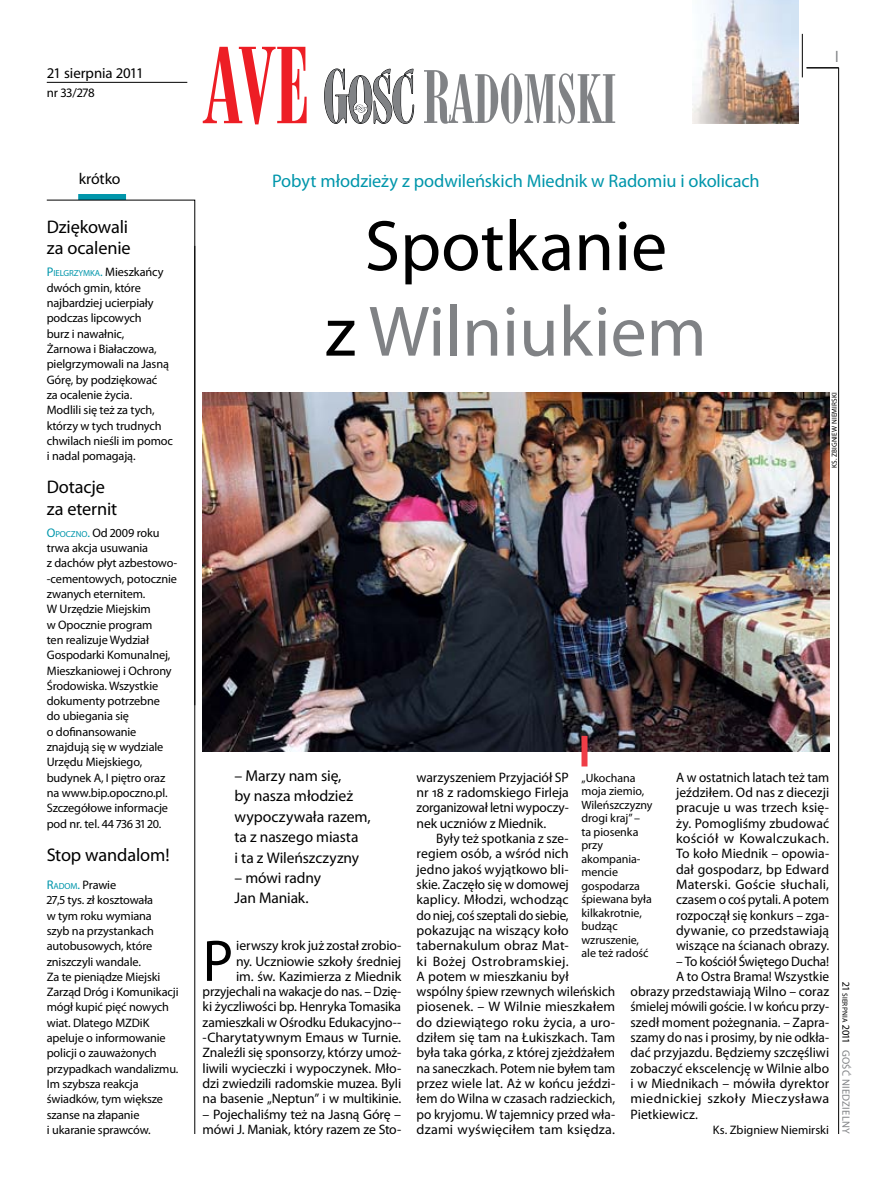
<style>
.page{position:relative;width:893px;height:1191px;background:#fff}
.page>*{position:absolute;margin:0;border:0;box-sizing:border-box;transform-origin:0 0}
.t1{font:72px/85.5px "Myriad Pro";color:#000;text-align:center}
.t2{font:59.1px "Myriad Pro";color:#000}
.t3{font:18.3px "Myriad Pro";letter-spacing:-.01em;color:#0096ab}
.t4{font:18.3px/21.6px "Myriad Pro";letter-spacing:-.01em;color:#000}
.t5{font:16.5px "Myriad Pro";color:#808285;scale:.9 1}
.t6{font:15.75px/20.4px "Myriad Pro";letter-spacing:-.005em;color:#000}
.t7{font:15.45px/20.4px "Myriad Pro";letter-spacing:-.01em;color:#000}
.t8{font:14.85px "Myriad Pro";letter-spacing:-.005em;color:#000}
.t9{font:13.65px/15.3px "Myriad Pro";color:#000}
.t10{font:13.65px "Myriad Pro";letter-spacing:.02em;color:#000}
.t11{font:12.9px "Myriad Pro";letter-spacing:.005em;color:#000}
.t12{font:12.3px/15.3px "Myriad Pro";letter-spacing:-.01em;color:#000}
.t13{font:12px/13.5px "Myriad Pro";letter-spacing:-.005em;color:#000}
.t14{font:10.5px "Myriad Pro";letter-spacing:.03em;color:#808285}
.t15{font:8.85px "Myriad Pro";letter-spacing:-.005em;color:#0096ab}
.t16{font:7.35px "Myriad Pro";letter-spacing:.03em;color:#000}
.t17{font:7.2px "Myriad Pro";letter-spacing:.02em;color:#000}
.s1{font-size:12.6px}
.s2{font-size:12.3px;color:#000}
.s3{font-size:12.6px;color:#0096ab}
.s4{font-size:8.85px;color:#0096ab}
.s5{color:#808285}
.s6{font-size:10.5px}
</style>
<div class="page">
<hr style="left:838px;top:68px;width:1px;height:1066px;background:#000">
<hr style="left:802px;top:34px;width:1px;height:43px;background:#000">
<hr style="left:195px;top:246px;width:1px;height:459px;background:#000">
<hr style="left:806px;top:68px;width:33px;height:1px;background:#000">
<img style="left:692px;top:0;width:106px;height:123px">
<svg style="left:324px;top:68px;width:90px;height:56px"></svg>
<svg style="left:424px;top:70px;width:191px;height:54px"></svg>
<svg style="left:203px;top:47px;width:104px;height:77px"></svg>
<hr style="left:47px;top:82px;width:140px;height:1px;background:#000">
<img style="left:203px;top:392px;width:626px;height:359px">
<div style="left:78px;top:194px;width:48px;height:6px;background:#0096ab"></div>
<svg style="left:46px;top:200px;width:149px;height:934px"></svg>
<div style="left:581px;top:736px;width:6px;height:30px;background:#ef3d47"></div>
<p class="t8" style="left:47px;top:63px;width:98px">21 sierpnia 2011</p>
<p class="t11" style="left:47px;top:85px;width:50px">nr 33/278</p>
<p class="t5" style="left:835px;top:46px;width:5px">I</p>
<p class="t6" style="left:79px;top:168px;width:43px">krótko</p>
<h3 class="t4" style="left:47px;top:215px;width:85px">Dziękowali za ocalenie</h3>
<p class="t15" style="left:47px;top:268px;width:118px"><span class="s1">P</span> IELGRZYMKA<span class="s1">.</span> <span class="s2">Mieszkańcy</span></p>
<p class="t12" style="left:47px;top:280px;width:128px">dwóch gmin, które najbardziej ucierpiały podczas lipcowych<br>burz i nawałnic,<br>Żarnowa i Białaczowa, pielgrzymowali na Jasną<br>Górę, by podziękować<br>za ocalenie życia.<br>Modlili się też za tych, którzy w tych trudnych chwilach nieśli im pomoc i nadal pomagają.</p>
<h3 class="t4" style="left:47px;top:476px;width:72px">Dotacje za eternit</h3>
<p class="t12" style="left:47px;top:525px;width:132px"><span class="s3">O</span><span class="s4">POCZNO</span><span class="s3">.</span> Od 2009 roku trwa akcja usuwania<br>z dachów płyt azbestowo--cementowych, potocznie zwanych eternitem.<br>W Urzędzie Miejskim<br>w Opocznie program<br>ten realizuje Wydział<br>Gospodarki Komunalnej,<br>Mieszkaniowej i Ochrony<br>Środowiska. Wszystkie dokumenty potrzebne<br>do ubiegania się<br>o dofinansowanie znajdują się w wydziale<br>Urzędu Miejskiego, budynek A, I piętro oraz na www.bip.opoczno.pl.<br>Szczegółowe informacje pod nr. tel. 44 736 31 20.</p>
<h3 class="t4" style="left:47px;top:843px;width:124px">Stop wandalom!</h3>
<p class="t12" style="left:47px;top:877px;width:133px"><span class="s3">R</span><span class="s4">ADOM</span><span class="s3">.</span> Prawie<br>27,5 tys. zł kosztowała<br>w tym roku wymiana<br>szyb na przystankach autobusowych, które zniszczyli wandale.<br>Za te pieniądze Miejski<br>Zarząd Dróg i Komunikacji mógł kupić pięć nowych wiat. Dlatego MZDiK apeluje o informowanie policji o zauważonych przypadkach wandalizmu.<br>Im szybsza reakcja świadków, tym większe szanse na złapanie<br>i ukaranie sprawców.</p>
<h3 class="t3" style="left:272px;top:169px;width:489px">Pobyt młodzieży z podwileńskich Miednik w Radomiu i okolicach</h3>
<h1 class="t1" style="left:325px;top:202px;width:383px">Spotkanie<br>z <span class="s5">Wilniukiem</span></h1>
<p class="t17" style="left:830px;top:468px;width:77px;rotate:-90deg">Ks. Zbigniew Niemirski</p>
<p class="t6" style="left:234px;top:765px;width:138px">– Marzy nam się,<br>by nasza młodzież wypoczywała razem,</p>
<p class="t7" style="left:234px;top:826px;width:126px">ta z naszego miasta i ta z Wileńszczyzny</p>
<p class="t7" style="left:234px;top:867px;width:88px">– mówi radny<br>Jan Maniak.</p>
<p class="t9" style="left:203px;top:937px;width:200px;text-align:right">ierwszy krok już został zrobio-<br>ny. Uczniowie szkoły średniej<br>im. św. Kazimierza z Miednik przyjechali na wakacje do nas. – Dzię&shy;ki życzliwości bp. Henryka Tomasika zamieszkali w Ośrodku Edukacyjno-- -Charytatywnym Emaus w Turnie.<br>Znaleźli się sponsorzy, którzy umoż&shy;liwili wycieczki i wypoczynek. Mło&shy;dzi zwiedzili radomskie muzea. Byli na basenie „Neptun” i w multikinie.</p>
<p class="t9" style="left:203px;top:1106px;width:200px">– Pojechaliśmy też na Jasną Górę – mówi J. Maniak, który razem ze Sto-</p>
<h2 class="t2" style="left:203px;top:924px;width:32px">P</h2>
<p class="t9" style="left:676px;top:769px;width:155px;text-align:justify">A w ostatnich latach też tam jeździłem. Od nas z diecezji pracuje u was trzech księ&shy;ży. Pomogliśmy zbudować kościół w Kowalczukach.<br>To koło Miednik – opowia&shy;dał gospodarz, bp Edward Materski. Goście słuchali, czasem o coś pytali. A potem rozpoczął się konkurs – zga&shy;dywanie, co przedstawiają wiszące na ścianach obrazy.</p>
<p class="t9" style="left:676px;top:953px;width:155px">– To kościół Świętego Ducha!</p>
<p class="t9" style="left:676px;top:968px;width:155px">A to Ostra Brama! Wszystkie</p>
<p class="t9" style="left:630px;top:983px;width:200px">obrazy przedstawiają Wilno – coraz</p>
<p class="t9" style="left:630px;top:999px;width:200px">śmielej mówili goście. I w końcu przy-</p>
<p class="t9" style="left:630px;top:1014px;width:200px">szedł moment pożegnania. – Zapra-</p>
<p class="t9" style="left:630px;top:1029px;width:200px">szamy do nas i prosimy, by nie odkła-</p>
<p class="t9" style="left:630px;top:1045px;width:200px">dać przyjazdu. Będziemy szczęśliwi</p>
<p class="t9" style="left:630px;top:1060px;width:200px">zobaczyć ekscelencję w Wilnie albo</p>
<p class="t9" style="left:630px;top:1075px;width:200px">i w Miednikach – mówiła dyrektor</p>
<p class="t10" style="left:630px;top:1090px;width:200px">miednickiej szkoły Mieczysława</p>
<p class="t9" style="left:630px;top:1106px;width:69px">Pietkiewicz.</p>
<p class="t12" style="left:713px;top:1122px;width:118px">Ks. Zbigniew Niemirski</p>
<p class="t9" style="left:417px;top:769px;width:154px;text-align:justify">warzyszeniem Przyjaciół SP nr 18 z radomskiego Firleja zorganizował letni wypoczy&shy;nek uczniów z Miednik.</p>
<p class="t9" style="left:417px;top:830px;width:200px;text-indent:20px">Były też spotkania z sze-<br>regiem osób, a wśród nich<br>jedno jakoś wyjątkowo bli-<br>skie. Zaczęło się w domowej kaplicy. Młodzi, wchodząc<br>do niej, coś szeptali do siebie, pokazując na wiszący koło tabernakulum obraz Mat-<br>ki Bożej Ostrobramskiej.<br>A potem w mieszkaniu był wspólny śpiew rzewnych wileńskich piosenek. – W Wilnie mieszkałem do dziewiątego roku życia, a uro&shy;dziłem się tam na Łukiszkach. Tam była taka górka, z której zjeżdżałem na saneczkach. Potem nie byłem tam przez wiele lat. Aż w końcu jeździ&shy;łem do Wilna w czasach radzieckich, po kryjomu. W tajemnicy przed wła&shy;dzami wyświęciłem tam księdza.</p>
<p class="t13" style="left:581px;top:771px;width:73px">„Ukochana moja ziemio,<br>Wileńszczyzny drogi kraj” – ta piosenka przy akompania&shy;mencie gospodarza śpiewana była kilkakrotnie, budząc wzruszenie, ale też radość</p>
<p class="t16" style="left:849px;top:981px;width:62px;rotate:90deg"><span class="s6">21</span> SIERPNIA <span class="s6">2011</span></p>
<p class="t14" style="left:852px;top:1049px;width:86px;rotate:90deg">Gość Niedzielny</p>
</div>
